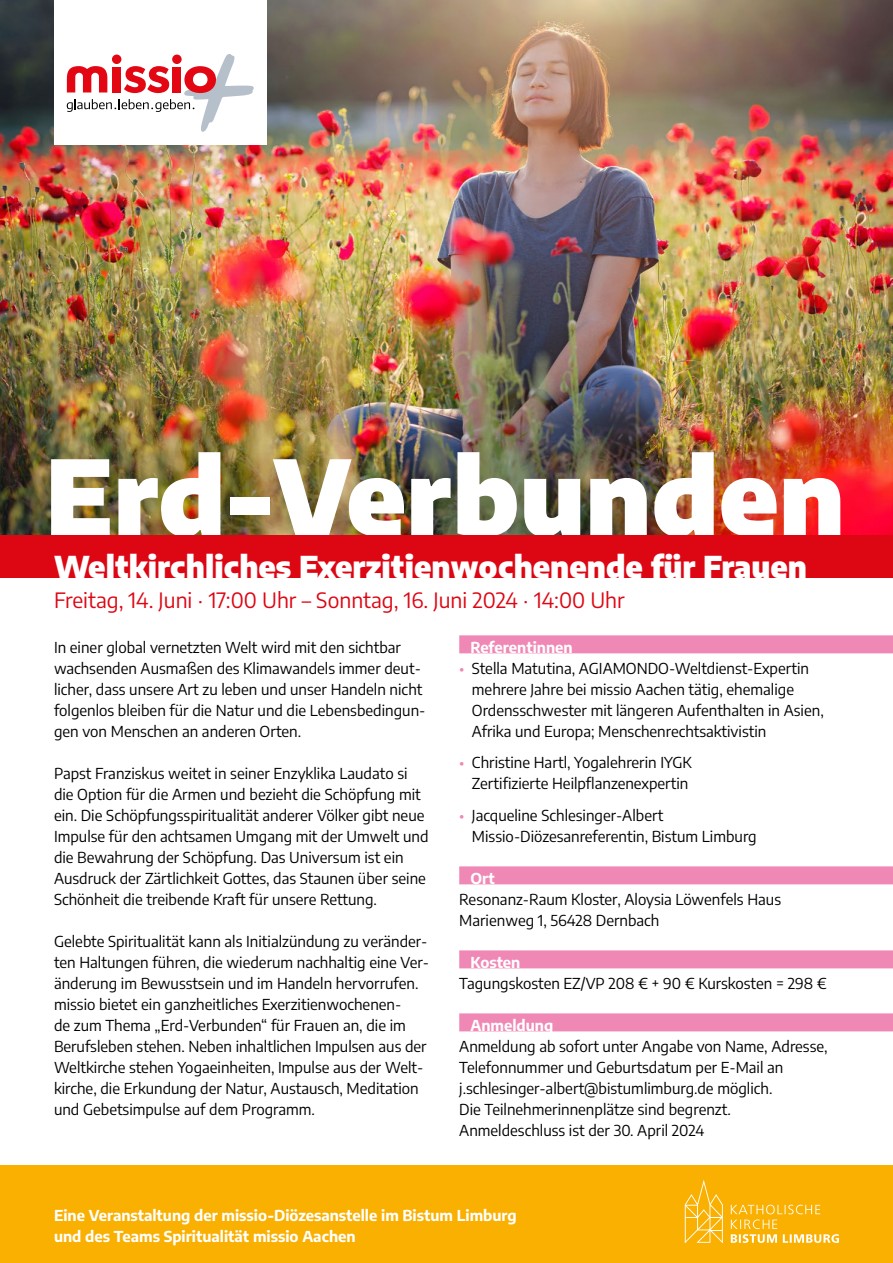
<style>
.page{position:relative;width:893px;height:1263px;background:#fff}
.page>*{position:absolute;margin:0;border:0;box-sizing:border-box;transform-origin:0 0}
.t1{font:900 103.5px "Encode Sans";color:#fff}
.t2{font:900 30px "Encode Sans";color:#fff}
.t3{font:21px "Encode Sans";color:#dd0613}
.t4{font:15px/21px "Encode Sans";color:#000}
.t5{font:700 15px/21px "Encode Sans";color:#fff}
.s1{color:#f088b6}
</style>
<div class="page">
<img style="left:0;top:0;width:893px;height:535px">
<div style="left:0;top:535px;width:893px;height:43px;background:#dd0613"></div>
<div style="left:54px;top:0;width:213px;height:145px;background:#fff"></div>
<div style="left:459px;top:635px;width:434px;height:18px;background:#f088b6"></div>
<div style="left:459px;top:866px;width:434px;height:18px;background:#f088b6"></div>
<div style="left:459px;top:950px;width:434px;height:18px;background:#f088b6"></div>
<div style="left:459px;top:1013px;width:434px;height:18px;background:#f088b6"></div>
<svg style="left:67px;top:54px;width:187px;height:78px"></svg>
<div style="left:0;top:1165px;width:893px;height:98px;background:#f9b000"></div>
<svg style="left:731px;top:1205px;width:108px;height:38px"></svg>
<svg style="left:685px;top:1180px;width:38px;height:63px"></svg>
<h1 class="t1" style="left:45px;top:415px;width:801px">Erd-Verbunden</h1>
<h2 class="t2" style="left:54px;top:543px;width:755px">Weltkirchliches Exerzitienwochenende für Frauen</h2>
<h3 class="t3" style="left:54px;top:586px;width:572px">Freitag, 14. Juni · 17:00 Uhr – Sonntag, 16. Juni 2024 · 14:00 Uhr</h3>
<p class="t4" style="left:54px;top:636px;width:373px">In einer global vernetzten Welt wird mit den sichtbar wachsenden Ausmaßen des Klimawandels immer deut&shy;licher, dass unsere Art zu leben und unser Handeln nicht folgenlos bleiben für die Natur und die Lebensbedingun&shy;gen von Menschen an anderen Orten.</p>
<p class="t4" style="left:54px;top:762px;width:376px">Papst Franziskus weitet in seiner Enzyklika Laudato si die Option für die Armen und bezieht die Schöpfung mit ein. Die Schöpfungsspiritualität anderer Völker gibt neue Impulse für den achtsamen Umgang mit der Umwelt und die Bewahrung der Schöpfung. Das Universum ist ein Ausdruck der Zärtlichkeit Gottes, das Staunen über seine Schönheit die treibende Kraft für unsere Rettung.</p>
<p class="t4" style="left:54px;top:930px;width:377px">Gelebte Spiritualität kann als Initialzündung zu veränder&shy;ten Haltungen führen, die wiederum nachhaltig eine Ver&shy;änderung im Bewusstsein und im Handeln hervorrufen. missio bietet ein ganzheitliches Exerzitienwochenen-<br>de zum Thema „Erd-Verbunden“ für Frauen an, die im Berufsleben stehen. Neben inhaltlichen Impulsen aus der Weltkirche stehen Yogaeinheiten, Impulse aus der Welt&shy;kirche, die Erkundung der Natur, Austausch, Meditation und Gebetsimpulse auf dem Programm.</p>
<p class="t5" style="left:471px;top:636px;width:104px">Referentinnen</p>
<p class="t4" style="left:472px;top:657px;width:353px;text-indent:-13px"><span class="s1">•</span> Stella Matutina, AGIAMONDO-Weltdienst-Expertin mehrere Jahre bei missio Aachen tätig, ehemalige Ordensschwester mit längeren Aufenthalten in Asien, Afrika und Europa; Menschenrechtsaktivistin</p>
<p class="t4" style="left:459px;top:751px;width:234px;text-align:right"><span class="s1">•</span> Christine Hartl, Yogalehrerin IYGK<br>Zertifizierte Heilpflanzenexpertin</p>
<p class="t4" style="left:472px;top:804px;width:286px;text-indent:-13px"><span class="s1">•</span> Jacqueline Schlesinger-Albert<br>Missio-Diözesanreferentin, Bistum Limburg</p>
<p class="t5" style="left:471px;top:867px;width:26px">Ort</p>
<p class="t4" style="left:459px;top:888px;width:323px">Resonanz-Raum Kloster, Aloysia Löwenfels Haus<br>Marienweg 1, 56428 Dernbach</p>
<p class="t5" style="left:471px;top:951px;width:51px">Kosten</p>
<p class="t4" style="left:459px;top:972px;width:369px">Tagungskosten EZ/VP 208 € + 90 € Kurskosten = 298 €</p>
<p class="t5" style="left:471px;top:1014px;width:84px">Anmeldung</p>
<p class="t4" style="left:459px;top:1035px;width:370px">Anmeldung ab sofort unter Angabe von Name, Adresse, Telefonnummer und Geburtsdatum per E-Mail an j.schlesinger-albert@bistumlimburg.de möglich.<br>Die Teilnehmerinnenplätze sind begrenzt.<br>Anmeldeschluss ist der 30. April 2024</p>
<p class="t5" style="left:54px;top:1203px;width:464px">Eine Veranstaltung der missio-Diözesanstelle im Bistum Limburg und des Teams Spiritualität missio Aachen</p>
</div>
